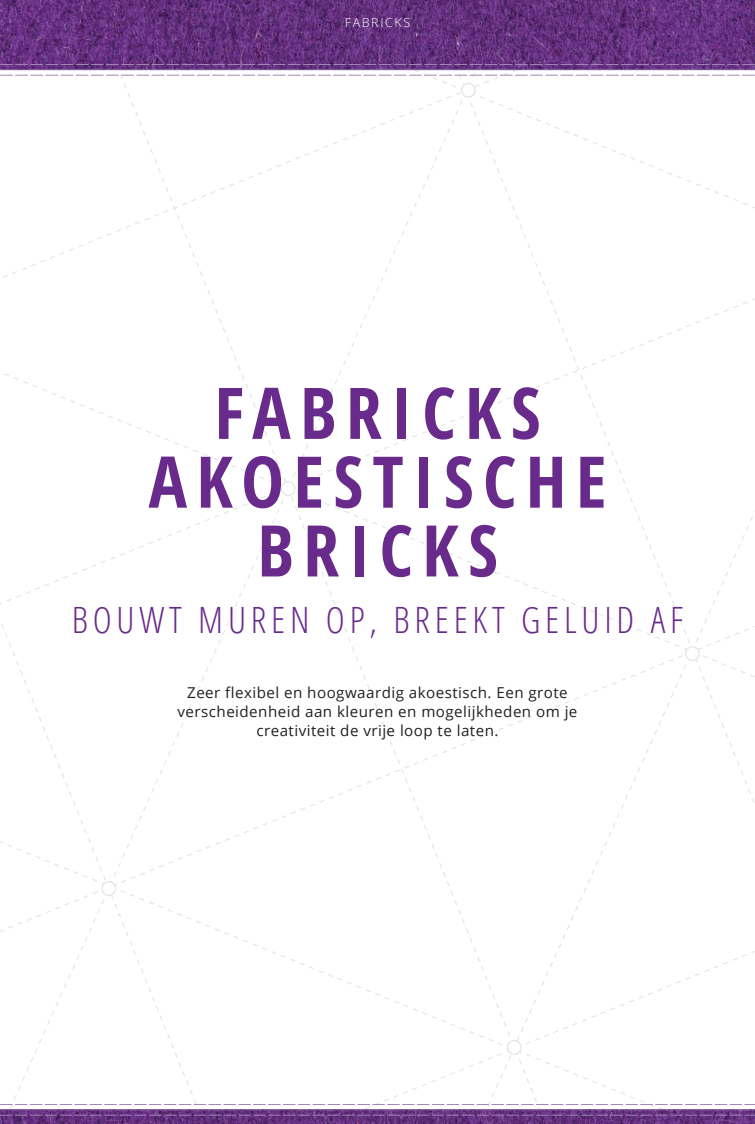
<style>
.page{position:relative;width:755px;height:1124px;background:#fff}
.page>*{position:absolute;margin:0;border:0;box-sizing:border-box;transform-origin:0 0}
.t1{font:700 71.25px/68.8px "Open Sans Condensed";letter-spacing:.13em;color:#692b8b;text-align:center}
.t2{font:300 36.25px "Open Sans Condensed";letter-spacing:.13em;color:#692b8b}
.t3{font:15px/18.8px "Open Sans";letter-spacing:.03em;color:#231f20;text-align:center}
.t4{font:300 12.5px "Open Sans";letter-spacing:.13em;color:#fff}
</style>
<div class="page">
<img style="left:0;top:70px;width:755px;height:1039px">
<img style="left:0;top:0;width:755px;height:69px">
<hr style="left:0;top:69px;width:755px;height:1px;background:#a285b9">
<svg style="left:0;top:75px;width:754px;height:1px"></svg>
<svg style="left:0;top:64px;width:754px;height:1px"></svg>
<img style="left:0;top:1110px;width:755px;height:13px">
<hr style="left:0;top:1109px;width:755px;height:1px;background:#a285b9">
<svg style="left:0;top:1114px;width:755px;height:1px"></svg>
<svg style="left:0;top:1103px;width:755px;height:1px"></svg>
<p class="t4" style="left:345px;top:14px;width:67px">FABRICKS</p>
<h1 class="t1" style="left:148px;top:377px;width:459px">FABRICKS<br>AKOESTISCHE<br>BRICKS</h1>
<h2 class="t2" style="left:72px;top:595px;width:613px">BOUWT MUREN OP, BREEKT GELUID AF</h2>
<p class="t3" style="left:178px;top:682px;width:401px">Zeer flexibel en hoogwaardig akoestisch. Een grote verscheidenheid aan kleuren en mogelijkheden om je creativiteit de vrije loop te laten.</p>
</div>
